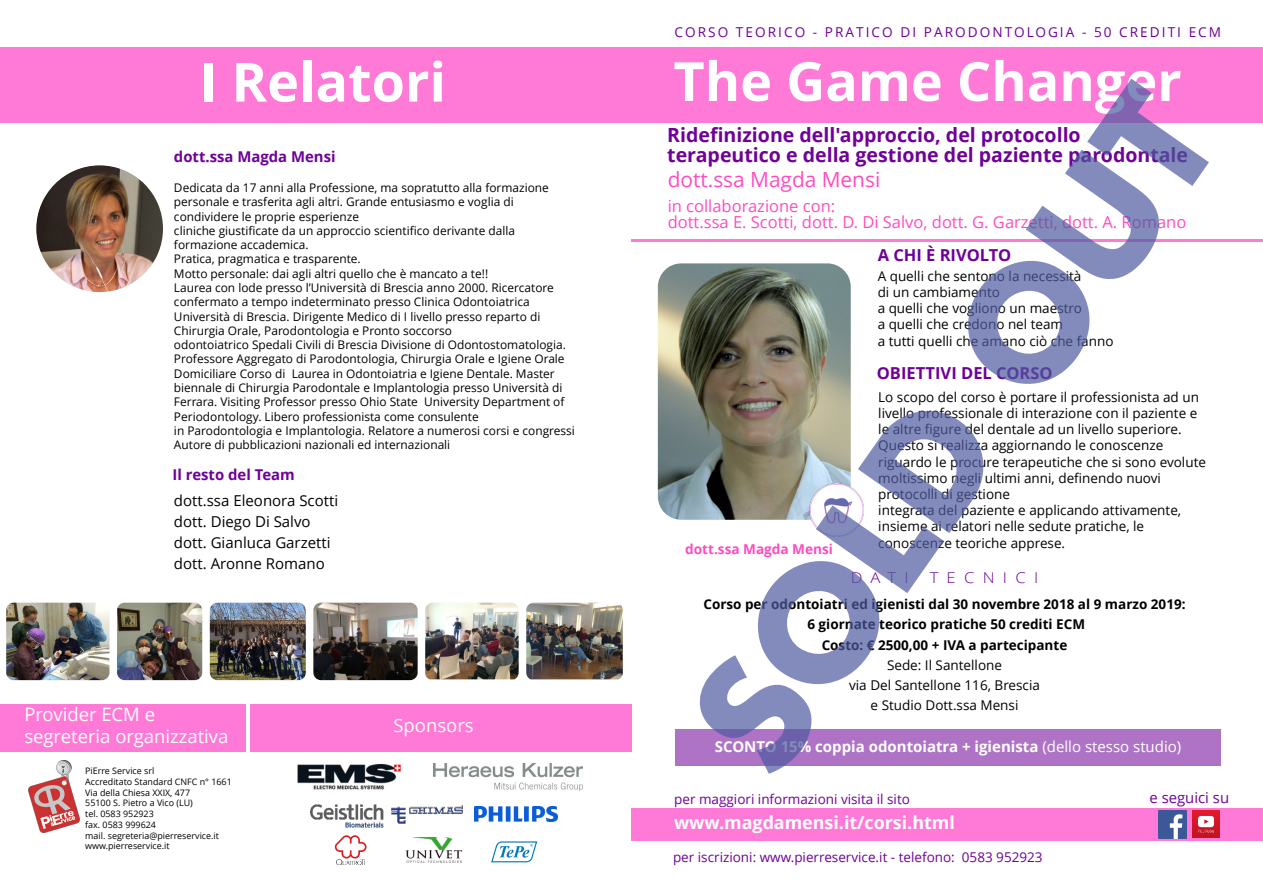
<style>
.page{position:relative;width:1263px;height:893px;background:#fff}
.page>*{position:absolute;margin:0;border:0;box-sizing:border-box;transform-origin:0 0}
.t1{font:700 54px "Open Sans";color:#fff}
.t2{font:20.85px "Open Sans";color:#ff4bc0}
.t3{font:700 19.5px/19.5px "Open Sans";color:#6f0098}
.t4{font:18.45px/22.2px "Open Sans";color:#fff}
.t5{font:700 17.85px "Open Sans";color:#fff}
.t6{font:16.5px/16.5px "Open Sans";color:#ff4bc0}
.t7{font:700 16.5px "Open Sans";color:#6f0098}
.t8{font:15px/21px "Open Sans";color:#000}
.t9{font:700 15px "Open Sans";color:#fff}
.t10{font:700 14.85px "Open Sans";color:#6f0098}
.t11{font:300 14.85px "Open Sans";letter-spacing:.5em;color:#6f0098;scale:1.11 1}
.t12{font:14.85px "Open Sans";color:#6f0098}
.t13{font:13.65px "Open Sans";letter-spacing:.15em;color:#6f0098}
.t14{font:700 13.65px "Open Sans";color:#ff4bc0}
.t15{font:13.5px/16.2px "Open Sans";color:#000}
.t16{font:700 13.5px/20.2px "Open Sans";color:#000;text-align:center}
.t17{font:13.5px "Open Sans";color:#6f0098}
.t18{font:11.85px/14.2px "Open Sans";color:#000}
.t19{font:9px/10.6px "Open Sans";color:#000}
.s1{font-weight:400}
</style>
<div class="page">
<div style="left:631px;top:47px;width:632px;height:76px;background:#ff7ad7"></div>
<div style="left:0;top:47px;width:631px;height:76px;background:#ff7ad7"></div>
<div style="left:631px;top:808px;width:632px;height:32px;background:#ff7ad7"></div>
<hr style="left:631px;top:239px;width:632px;height:2px;background:#ff7ad7">
<img style="left:658px;top:263px;width:37px;height:257px">
<img style="left:1159px;top:811px;width:27px;height:27px">
<img style="left:1192px;top:811px;width:27px;height:27px">
<div style="left:675px;top:729px;width:546px;height:37px;background:#af73c6"></div>
<img style="left:313px;top:603px;width:105px;height:77px">
<img style="left:210px;top:603px;width:96px;height:77px">
<img style="left:6px;top:603px;width:103px;height:77px">
<img style="left:117px;top:603px;width:85px;height:77px">
<img style="left:526px;top:603px;width:97px;height:76px">
<img style="left:425px;top:603px;width:94px;height:76px">
<img style="left:36px;top:165px;width:127px;height:127px;border-radius:63px">
<div style="left:0;top:704px;width:245px;height:48px;background:#ff7ad7"></div>
<div style="left:250px;top:704px;width:381px;height:48px;background:#ff7ad7"></div>
<img style="left:297px;top:763px;width:105px;height:27px">
<img style="left:434px;top:764px;width:148px;height:26px">
<img style="left:391px;top:805px;width:72px;height:19px">
<img style="left:29px;top:760px;width:51px;height:72px">
<svg style="left:491px;top:841px;width:47px;height:22px"></svg>
<img style="left:310px;top:804px;width:73px;height:24px">
<img style="left:406px;top:851px;width:55px;height:12px">
<img style="left:414px;top:837px;width:39px;height:12px">
<svg style="left:335px;top:835px;width:31px;height:30px"></svg>
<img style="left:474px;top:806px;width:83px;height:16px">
<svg style="left:695px;top:79px;width:514px;height:695px"></svg>
<p class="t13" style="left:674px;top:23px;width:548px">CORSO TEORICO - PRATICO DI PARODONTOLOGIA - 50 CREDITI ECM</p>
<p class="t1" style="left:200px;top:44px;width:248px">I Relatori</p>
<p class="t1" style="left:673px;top:43px;width:510px">The Game Changer</p>
<p class="t10" style="left:174px;top:146px;width:163px">dott.ssa Magda Mensi</p>
<p class="t18" style="left:174px;top:180px;width:402px">Dedicata da 17 anni alla Professione, ma sopratutto alla formazione personale e trasferita agli altri. Grande entusiasmo e voglia di condividere le proprie esperienze<br>cliniche giustificate da un approccio scientifico derivante dalla formazione accademica.<br>Pratica, pragmatica e trasparente.<br>Motto personale: dai agli altri quello che è mancato a te!!<br>Laurea con lode presso l’Università di Brescia anno 2000. Ricercatore confermato a tempo indeterminato presso Clinica Odontoiatrica Università di Brescia. Dirigente Medico di I livello presso reparto di Chirurgia Orale, Parodontologia e Pronto soccorso<br>odontoiatrico Spedali Civili di Brescia Divisione di Odontostomatologia.<br>Professore Aggregato di Parodontologia, Chirurgia Orale e Igiene Orale Domiciliare Corso di Laurea in Odontoiatria e Igiene Dentale. Master biennale di Chirurgia Parodontale e Implantologia presso Università di Ferrara. Visiting Professor presso Ohio State University Department of Periodontology. Libero professionista come consulente<br>in Parodontologia e Implantologia. Relatore a numerosi corsi e congressi Autore di pubblicazioni nazionali ed internazionali</p>
<p class="t10" style="left:173px;top:464px;width:124px">Il resto del Team</p>
<p class="t8" style="left:174px;top:490px;width:166px">dott.ssa Eleonora Scotti dott. Diego Di Salvo dott. Gianluca Garzetti dott. Aronne Romano</p>
<p class="t4" style="left:24px;top:703px;width:206px">Provider ECM e segreteria organizzativa</p>
<p class="t4" style="left:393px;top:714px;width:82px">Sponsors</p>
<p class="t19" style="left:85px;top:765px;width:148px">PiErre Service srl<br>Accreditato Standard CNFC n° 1661<br>Via della Chiesa XXIX, 477<br>55100 S. Pietro a Vico (LU)<br>tel. 0583 952923<br>fax. 0583 999624<br>mail. segreteria@pierreservice.it www.pierreservice.it</p>
<p class="t3" style="left:667px;top:125px;width:522px">Ridefinizione dell'approccio, del protocollo terapeutico e della gestione del paziente parodontale</p>
<p class="t2" style="left:668px;top:165px;width:214px">dott.ssa Magda Mensi</p>
<p class="t6" style="left:668px;top:197px;width:520px">in collaborazione con:<br>dott.ssa E. Scotti, dott. D. Di Salvo, dott. G. Garzetti, dott. A. Romano</p>
<p class="t7" style="left:878px;top:244px;width:135px">A CHI È RIVOLTO</p>
<p class="t15" style="left:878px;top:267px;width:237px">A quelli che sentono la necessità<br>di un cambiamento<br>a quelli che vogliono un maestro<br>a quelli che credono nel team<br>a tutti quelli che amano ciò che fanno</p>
<p class="t14" style="left:685px;top:539px;width:149px">dott.ssa Magda Mensi</p>
<p class="t7" style="left:877px;top:362px;width:177px">OBIETTIVI DEL CORSO</p>
<p class="t15" style="left:878px;top:388px;width:329px">Lo scopo del corso è portare il professionista ad un livello professionale di interazione con il paziente e le altre figure del dentale ad un livello superiore.<br>Questo si realizza aggiornando le conoscenze riguardo le procure terapeutiche che si sono evolute moltissimo negli ultimi anni, definendo nuovi protocolli di gestione<br>integrata del paziente e applicando attivamente, insieme ai relatori nelle sedute pratiche, le conoscenze teoriche apprese.</p>
<p class="t11" style="left:851px;top:567px;width:54px">DATI</p>
<p class="t11" style="left:930px;top:567px;width:99px">TECNICI</p>
<p class="t16" style="left:703px;top:594px;width:484px">Corso per odontoiatri ed igienisti dal 30 novembre 2018 al 9 marzo 2019:<br>6 giornate teorico pratiche 50 crediti ECM<br>Costo: € 2500,00 + IVA a partecipante<br><span class="s1">Sede: Il Santellone<br>via Del Santellone 116, Brescia<br>e Studio Dott.ssa Mensi</span></p>
<p class="t9" style="left:715px;top:736px;width:468px">SCONTO 15% coppia odontoiatra + igienista <span class="s1">(dello stesso studio)</span></p>
<p class="t17" style="left:674px;top:790px;width:237px">per maggiori informazioni visita il sito</p>
<p class="t5" style="left:674px;top:810px;width:282px">www.magdamensi.it/corsi.html</p>
<p class="t17" style="left:673px;top:848px;width:371px">per iscrizioni: www.pierreservice.it - telefono: 0583 952923</p>
<p class="t12" style="left:1149px;top:787px;width:81px">e seguici su</p>
</div>
